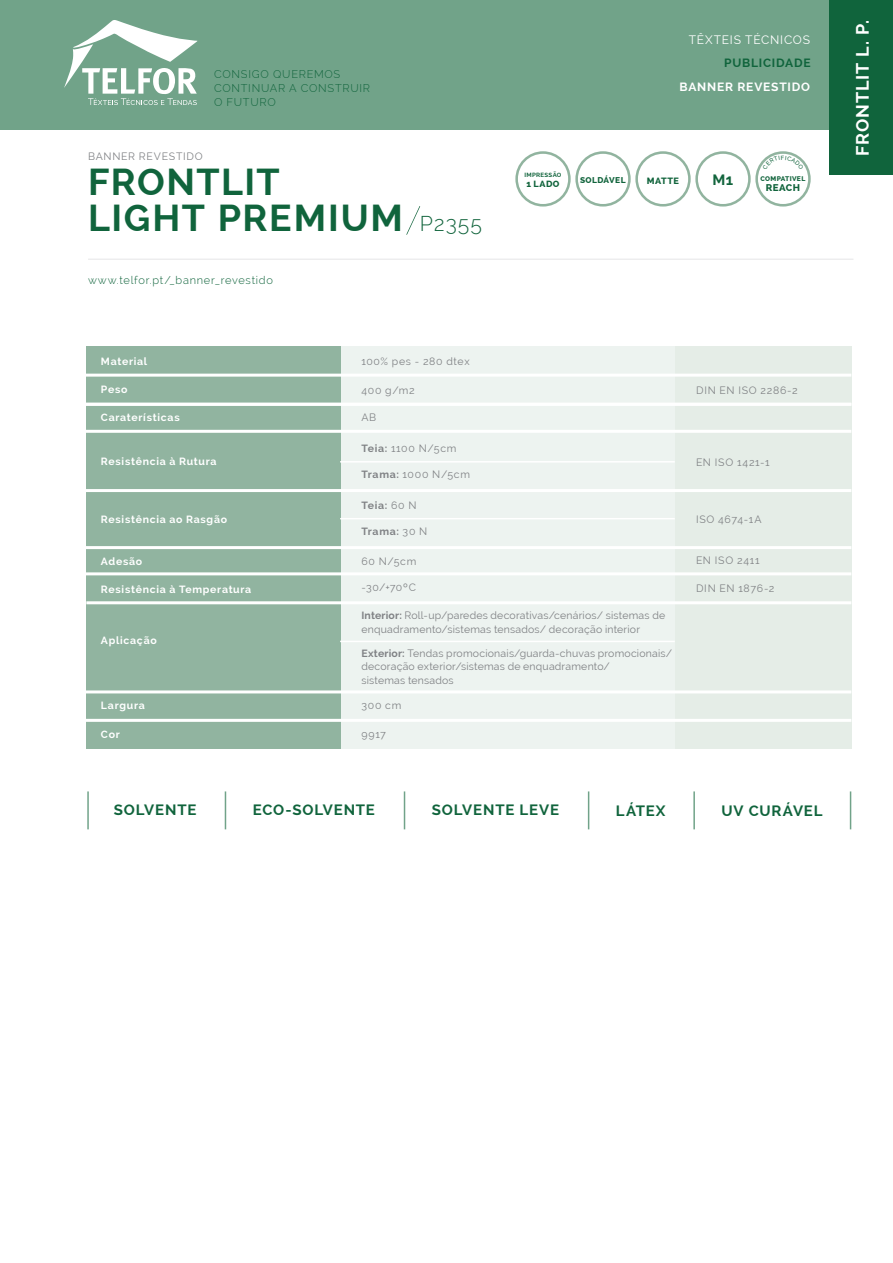
<style>
.page{position:relative;width:893px;height:1263px;background:#fff}
.page>*{position:absolute;margin:0;border:0;box-sizing:border-box;transform-origin:0 0}
.t1{font:700 37.5px/36px "Raleway";letter-spacing:.035em;color:#10643c}
.t2{font:300 21px "Raleway";letter-spacing:.05em;color:#11643c}
.t3{font:700 18px "Raleway";letter-spacing:.04em;color:#fff}
.t4{font:700 15px "Raleway";letter-spacing:.055em;color:#10643c}
.t5{font:700 15px "Raleway";color:#11643c}
.t6{font:12px "Raleway";letter-spacing:.06em;color:#fff}
.t7{font:700 12px "Raleway";letter-spacing:.065em;color:#fff}
.t8{font:700 12px "Raleway";letter-spacing:.065em;color:#10643c}
.t9{font:300 11.1px/13.8px "Raleway";letter-spacing:.065em;color:#10643c}
.t10{font:10.5px/13.5px "Raleway";letter-spacing:.02em;color:#808285}
.t11{font:700 10.5px "Raleway";letter-spacing:.07em;color:#fff}
.t12{font:10.5px "Raleway";letter-spacing:.07em;color:#808285}
.t13{font:10.5px "Raleway";letter-spacing:.06em;color:#808285}
.t14{font:700 10.5px "Raleway";letter-spacing:.07em;color:#808285}
.t15{font:800 9.75px "Raleway";letter-spacing:.04em;color:#11643c}
.t16{font:800 9.15px "Raleway";letter-spacing:.04em;color:#11643c}
.t17{font:800 9px "Raleway";color:#11643c}
.t18{font:800 8.4px "Raleway";letter-spacing:.045em;color:#11643c}
.t19{font:800 6.75px "Raleway";letter-spacing:.045em;color:#11643c}
.t20{font:700 6.15px "Raleway";letter-spacing:.045em;color:#11643c}
.s1{font-weight:700}
.s2{font-weight:400}
</style>
<div class="page">
<div style="left:0;top:0;width:893px;height:129px;background:#71a389"></div>
<div style="left:829px;top:0;width:64px;height:174px;background:#10643c"></div>
<svg style="left:64px;top:20px;width:134px;height:85px"></svg>
<hr style="left:87px;top:791px;width:2px;height:38px;background:#71a389">
<hr style="left:225px;top:791px;width:1px;height:38px;background:#71a389">
<hr style="left:404px;top:791px;width:1px;height:38px;background:#71a389">
<hr style="left:588px;top:791px;width:1px;height:38px;background:#71a389">
<hr style="left:693px;top:791px;width:2px;height:38px;background:#71a389">
<hr style="left:850px;top:791px;width:1px;height:38px;background:#71a389">
<hr style="left:88px;top:259px;width:765px;height:1px;background:#e8e8e9">
<div style="left:675px;top:347px;width:176px;height:402px;background:#e5ede7"></div>
<div style="left:340px;top:347px;width:335px;height:402px;background:#edf3f0"></div>
<div style="left:86px;top:347px;width:254px;height:402px;background:#91b4a0"></div>
<hr style="left:86px;top:572px;width:765px;height:3px;background:#fff">
<hr style="left:86px;top:601px;width:765px;height:3px;background:#fff">
<hr style="left:86px;top:403px;width:765px;height:3px;background:#fff">
<hr style="left:86px;top:430px;width:765px;height:3px;background:#fff">
<hr style="left:86px;top:374px;width:765px;height:3px;background:#fff">
<hr style="left:86px;top:690px;width:765px;height:3px;background:#fff">
<hr style="left:86px;top:719px;width:765px;height:3px;background:#fff">
<hr style="left:86px;top:489px;width:765px;height:3px;background:#fff">
<hr style="left:86px;top:546px;width:765px;height:3px;background:#fff">
<hr style="left:340px;top:641px;width:335px;height:1px;background:#fff">
<hr style="left:340px;top:518px;width:335px;height:1px;background:#fff">
<hr style="left:340px;top:461px;width:335px;height:1px;background:#fff">
<svg style="left:406px;top:206px;width:14px;height:29px"></svg>
<svg style="left:515px;top:151px;width:296px;height:56px"></svg>
<p class="t6" style="left:689px;top:33px;width:123px">TÊXTEIS TÉCNICOS</p>
<p class="t9" style="left:214px;top:68px;width:158px">CONSIGO QUEREMOS<br>CONTINUAR A CONSTRUIR<br>O FUTURO</p>
<p class="t12" style="left:88px;top:150px;width:116px">BANNER REVESTIDO</p>
<h1 class="t1" style="left:88px;top:164px;width:316px">FRONTLIT<br>LIGHT PREMIUM</h1>
<p class="t9" style="left:88px;top:273px;width:186px">www.telfor.pt/_banner_revestido</p>
<h2 class="t2" style="left:420px;top:212px;width:64px">P2355</h2>
<p class="t8" style="left:724px;top:56px;width:88px">PUBLICIDADE</p>
<p class="t7" style="left:679px;top:80px;width:132px">BANNER REVESTIDO</p>
<p class="t20" style="left:524px;top:171px;width:38px">IMPRESSÃO</p>
<p class="t17" style="left:526px;top:179px;width:35px">1 LADO</p>
<p class="t18" style="left:580px;top:175px;width:47px">SOLDÁVEL</p>
<p class="t16" style="left:647px;top:175px;width:33px">MATTE</p>
<h3 class="t5" style="left:712px;top:171px;width:22px">M1</h3>
<p class="t19" style="left:761px;top:175px;width:46px">COMPATIVEL</p>
<p class="t15" style="left:766px;top:182px;width:36px">REACH</p>
<p class="t11" style="left:101px;top:355px;width:48px">Material</p>
<p class="t13" style="left:361px;top:355px;width:110px">100% pes - 280 dtex</p>
<p class="t10" style="left:361px;top:384px;width:55px">400 g/m2</p>
<p class="t10" style="left:361px;top:411px;width:16px">AB</p>
<p class="t11" style="left:101px;top:384px;width:28px">Peso</p>
<p class="t12" style="left:696px;top:384px;width:103px">DIN EN ISO 2286-2</p>
<p class="t11" style="left:101px;top:411px;width:80px">Caraterísticas</p>
<p class="t11" style="left:101px;top:455px;width:117px">Resistência à Rutura</p>
<p class="t10" style="left:361px;top:442px;width:97px"><span class="s1">Teia:</span> 1100 N/5cm</p>
<p class="t10" style="left:361px;top:467px;width:110px"><span class="s1">Trama:</span> 1000 N/5cm</p>
<p class="t12" style="left:696px;top:456px;width:75px">EN ISO 1421-1</p>
<p class="t11" style="left:101px;top:513px;width:128px">Resistência ao Rasgão</p>
<p class="t14" style="left:361px;top:500px;width:57px">Teia: <span class="s2">60 N</span></p>
<p class="t14" style="left:361px;top:525px;width:67px">Trama: <span class="s2">30 N</span></p>
<p class="t12" style="left:696px;top:513px;width:67px">ISO 4674-1A</p>
<p class="t11" style="left:101px;top:555px;width:43px">Adesão</p>
<p class="t10" style="left:361px;top:554px;width:56px">60 N/5cm</p>
<p class="t12" style="left:696px;top:554px;width:65px">EN ISO 2411</p>
<p class="t11" style="left:101px;top:583px;width:152px">Resistência à Temperatura</p>
<p class="t10" style="left:361px;top:581px;width:56px">-30/+70ºC</p>
<p class="t13" style="left:696px;top:582px;width:80px">DIN EN 1876-2</p>
<p class="t11" style="left:101px;top:634px;width:57px">Aplicação</p>
<p class="t10" style="left:361px;top:609px;width:305px"><span class="s1">Interior:</span> Roll-up/paredes decorativas/cenários/ sistemas de enquadramento/sistemas tensados/ decoração interior</p>
<p class="t10" style="left:361px;top:646px;width:312px"><span class="s1">Exterior:</span> Tendas promocionais/guarda-chuvas promocionais/ decoração exterior/sistemas de enquadramento/<br>sistemas tensados</p>
<p class="t11" style="left:101px;top:699px;width:45px">Largura</p>
<p class="t11" style="left:101px;top:728px;width:20px">Cor</p>
<p class="t10" style="left:361px;top:698px;width:41px">300 cm</p>
<p class="t10" style="left:361px;top:728px;width:26px">9917</p>
<h3 class="t4" style="left:114px;top:801px;width:84px">SOLVENTE</h3>
<h3 class="t4" style="left:253px;top:801px;width:124px">ECO-SOLVENTE</h3>
<h3 class="t4" style="left:432px;top:801px;width:129px">SOLVENTE LEVE</h3>
<h3 class="t4" style="left:616px;top:802px;width:51px">LÁTEX</h3>
<h3 class="t4" style="left:721px;top:802px;width:103px">UV CURÁVEL</h3>
<h3 class="t3" style="left:852px;top:156px;width:137px;rotate:-90deg">FRONTLIT L. P.</h3>
</div>
